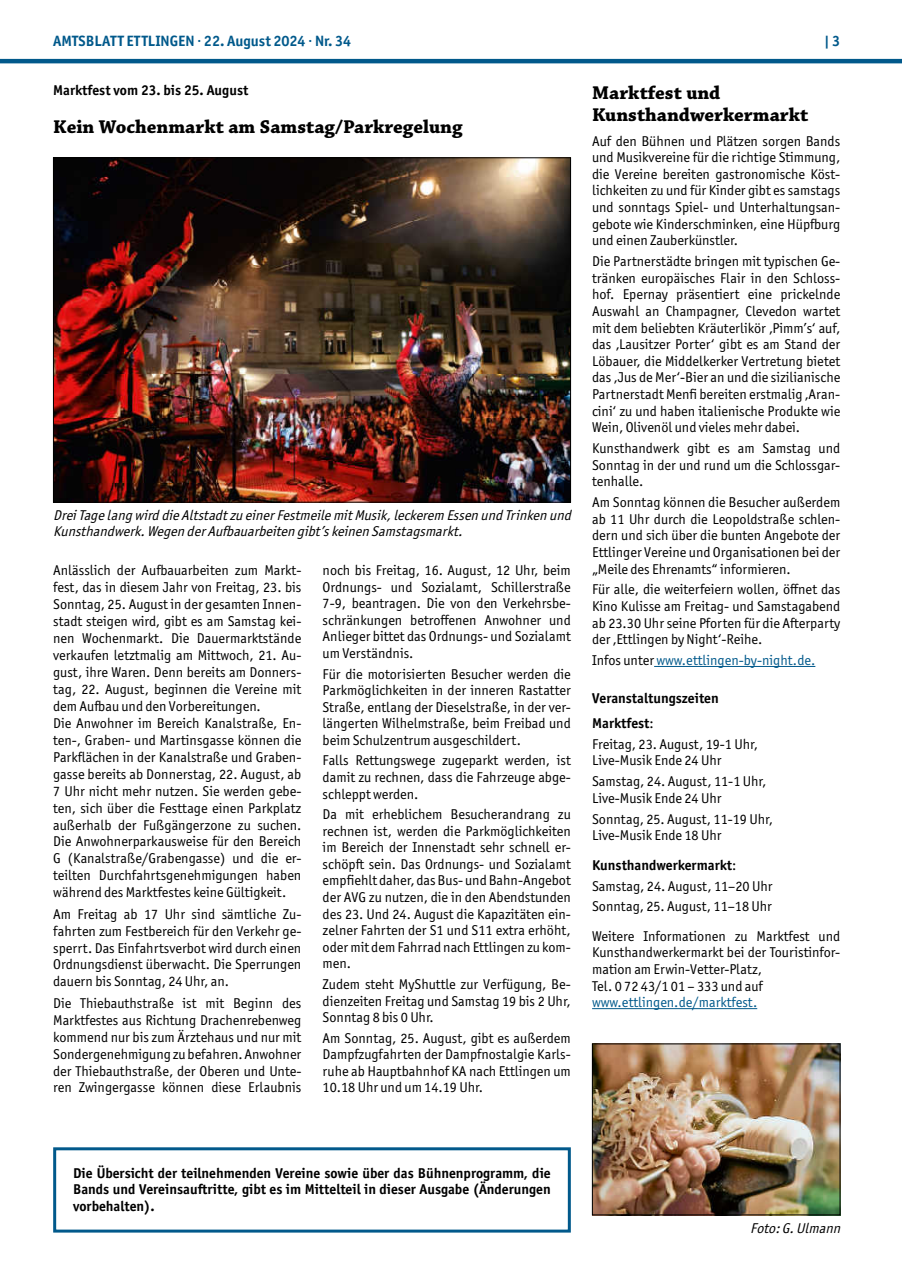
<style>
.page{position:relative;width:902px;height:1280px;background:#fff}
.page>*{position:absolute;margin:0;border:0;box-sizing:border-box;transform-origin:0 0}
.t1{font:700 19.5px/21.1px "Chaparral Pro";color:#000}
.t2{font:700 15px "Officina Sans ITC Pro";color:#01598b}
.t3{font:14.25px/16.6px "Officina Sans ITC Pro";color:#000;text-align:justify}
.t4{font:700 14.25px/16.5px "Officina Sans ITC Pro";color:#000;text-align:justify}
.t5{font:italic 14.25px/16.5px "Officina Sans ITC Pro";color:#000}
.t6{font:14.25px "Officina Sans ITC Pro";color:#01598b}
.s1{color:#000}
.s2{font-weight:400}
.s3{font-weight:700}
</style>
<div class="page">
<hr style="left:0;top:59px;width:901px;height:4px;background:#01598b">
<img style="left:55px;top:160px;width:513px;height:340px">
<div style="left:53px;top:1147px;width:517px;height:85px;border:3px solid #01598b"></div>
<hr style="left:654px;top:666px;width:161px;height:1px;background:#01598b">
<hr style="left:592px;top:1008px;width:165px;height:1px;background:#01598b">
<img style="left:594px;top:1046px;width:244px;height:167px">
<div style="left:592px;top:1044px;width:248px;height:171px;border:1px solid #000"></div>
<p class="t2" style="left:53px;top:31px;width:299px">AMTSBLATT ETTLINGEN · 22. August 2024 · Nr. 34</p>
<p class="t2" style="left:824px;top:31px;width:18px">| 3</p>
<p class="t4" style="left:53px;top:82px;width:197px">Marktfest vom 23. bis 25. August</p>
<h1 class="t1" style="left:53px;top:117px;width:411px">Kein Wochenmarkt am Samstag/Parkregelung</h1>
<h1 class="t1" style="left:592px;top:83px;width:218px">Marktfest und<br>Kunsthandwerkermarkt</h1>
<p class="t3" style="left:592px;top:132px;width:250px">Auf den Bühnen und Plätzen sorgen Bands und Musikvereine für die richtige Stimmung, die Vereine bereiten gastronomische Köst&shy;lichkeiten zu und für Kinder gibt es samstags und sonntags Spiel- und Unterhaltungsan&shy;gebote wie Kinderschminken, eine Hüpfburg und einen Zauberkünstler.</p>
<p class="t3" style="left:592px;top:253px;width:250px">Die Partnerstädte bringen mit typischen Ge&shy;tränken europäisches Flair in den Schloss&shy;hof. Epernay präsentiert eine prickelnde Auswahl an Champagner, Clevedon wartet mit dem beliebten Kräuterlikör ‚Pimm’s‘ auf, das ‚Lausitzer Porter‘ gibt es am Stand der Löbauer, die Middelkerker Vertretung bietet das ‚Jus de Mer‘-Bier an und die sizilianische Partnerstadt Menfi bereiten erstmalig ‚Aran&shy;cini‘ zu und haben italienische Produkte wie Wein, Olivenöl und vieles mehr dabei.</p>
<p class="t3" style="left:592px;top:440px;width:250px">Kunsthandwerk gibt es am Samstag und Sonntag in der und rund um die Schlossgar&shy;tenhalle.</p>
<p class="t3" style="left:592px;top:494px;width:250px">Am Sonntag können die Besucher außerdem ab 11 Uhr durch die Leopoldstraße schlen&shy;dern und sich über die bunten Angebote der Ettlinger Vereine und Organisationen bei der „Meile des Ehrenamts“ informieren.</p>
<p class="t3" style="left:592px;top:581px;width:250px">Für alle, die weiterfeiern wollen, öffnet das Kino Kulisse am Freitag- und Samstagabend ab 23.30 Uhr seine Pforten für die Afterparty der ‚Ettlingen by Night‘-Reihe.</p>
<p class="t6" style="left:592px;top:652px;width:225px"><span class="s1">Infos unter</span> www.ettlingen-by-night.de.</p>
<p class="t4" style="left:592px;top:685px;width:128px;line-height:25px">Veranstaltungszeiten<br>Marktfest<span class="s2">:</span></p>
<p class="t3" style="left:592px;top:736px;width:167px">Freitag, 23. August, 19-1 Uhr,<br>Live-Musik Ende 24 Uhr</p>
<p class="t3" style="left:592px;top:773px;width:176px">Samstag, 24. August, 11-1 Uhr,<br>Live-Musik Ende 24 Uhr</p>
<p class="t3" style="left:592px;top:810px;width:182px">Sonntag, 25. August, 11-19 Uhr,<br>Live-Musik Ende 18 Uhr</p>
<p class="t3" style="left:592px;top:854px;width:182px;line-height:20.9px;text-align:left"><span class="s3">Kunsthandwerkermarkt</span>:<br>Samstag, 24. August, 11–20 Uhr<br>Sonntag, 25. August, 11–18 Uhr</p>
<p class="t3" style="left:592px;top:928px;width:250px;text-align:left">Weitere Informationen zu Marktfest und Kunsthandwerkermarkt bei der Touristinfor&shy;mation am Erwin-Vetter-Platz,<br>Tel. 0 72 43/1 01 – 333 und auf</p>
<p class="t6" style="left:592px;top:994px;width:167px">www.ettlingen.de/marktfest.</p>
<p class="t5" style="left:53px;top:507px;width:523px">DreiTagelangwirddieAltstadtzueinerFestmeilemitMusik,leckerem Essen undTrinken und<br>Kunsthandwerk.Wegen derAufbauarbeiten gibt’skeinen Samstagsmarkt.</p>
<p class="t3" style="left:53px;top:562px;width:250px;text-align:left">Anlässlich der Aufbauarbeiten zum Markt&shy;fest, das in diesem Jahr von Freitag, 23. bis Sonntag, 25. August in der gesamten Innen&shy;stadt steigen wird, gibt es am Samstag kei&shy;nen Wochenmarkt. Die Dauermarktstände verkaufen letztmalig am Mittwoch, 21. Au&shy;gust, ihre Waren. Denn bereits am Donners&shy;tag, 22. August, beginnen die Vereine mit dem Aufbau und den Vorbereitungen.<br>Die Anwohner im Bereich Kanalstraße, En&shy;ten-, Graben- und Martinsgasse können die Parkflächen in der Kanalstraße und Graben&shy;gasse bereits ab Donnerstag, 22. August, ab 7 Uhr nicht mehr nutzen. Sie werden gebe&shy;ten, sich über die Festtage einen Parkplatz außerhalb der Fußgängerzone zu suchen.<br>Die Anwohnerparkausweise für den Bereich G (Kanalstraße/Grabengasse) und die er&shy;teilten Durchfahrtsgenehmigungen haben während des Marktfestes keine Gültigkeit.</p>
<p class="t3" style="left:53px;top:905px;width:250px">Am Freitag ab 17 Uhr sind sämtliche Zu&shy;fahrten zum Festbereich für den Verkehr ge&shy;sperrt. Das Einfahrtsverbot wird durch einen Ordnungsdienst überwacht. Die Sperrungen dauern bis Sonntag, 24 Uhr, an.</p>
<p class="t3" style="left:53px;top:994px;width:250px">Die Thiebauthstraße ist mit Beginn des Marktfestes aus Richtung Drachenrebenweg kommend nur bis zum Ärztehaus und nur mit Sondergenehmigung zu befahren. Anwohner der Thiebauthstraße, der Oberen und Unte&shy;ren Zwingergasse können diese Erlaubnis</p>
<p class="t3" style="left:322px;top:562px;width:250px">noch bis Freitag, 16. August, 12 Uhr, beim Ordnungs- und Sozialamt, Schillerstraße 7-9, beantragen. Die von den Verkehrsbe&shy;schränkungen betroffenen Anwohner und Anlieger bittet das Ordnungs- und Sozialamt um Verständnis.</p>
<p class="t3" style="left:322px;top:665px;width:250px">Für die motorisierten Besucher werden die Parkmöglichkeiten in der inneren Rastatter Straße, entlang der Dieselstraße, in der ver&shy;längerten Wilhelmstraße, beim Freibad und beim Schulzentrum ausgeschildert.</p>
<p class="t3" style="left:322px;top:752px;width:250px">Falls Rettungswege zugeparkt werden, ist damit zu rechnen, dass die Fahrzeuge abge&shy;schleppt werden.</p>
<p class="t3" style="left:322px;top:806px;width:250px">Da mit erheblichem Besucherandrang zu rechnen ist, werden die Parkmöglichkeiten im Bereich der Innenstadt sehr schnell er&shy;schöpft sein. Das Ordnungs- und Sozialamt empfiehlt daher, das Bus- und Bahn-Angebot der AVG zu nutzen, die in den Abendstunden des 23. Und 24. August die Kapazitäten ein&shy;zelner Fahrten der S1 und S11 extra erhöht, oder mit dem Fahrrad nach Ettlingen zu kom&shy;men.</p>
<p class="t3" style="left:322px;top:976px;width:250px">Zudem steht MyShuttle zur Verfügung, Be&shy;dienzeiten Freitag und Samstag 19 bis 2 Uhr, Sonntag 8 bis 0 Uhr.</p>
<p class="t3" style="left:322px;top:1030px;width:250px">Am Sonntag, 25. August, gibt es außerdem Dampfzugfahrten der Dampfnostalgie Karls&shy;ruhe ab Hauptbahnhof KA nach Ettlingen um 10.18 Uhr und um 14.19 Uhr.</p>
<p class="t4" style="left:73px;top:1164px;width:479px">Die Übersicht der teilnehmenden Vereine sowie über das Bühnenprogramm, die Bands und Vereinsauftritte, gibt es im Mittelteil in dieser Ausgabe (Änderungen vorbehalten).</p>
<p class="t5" style="left:750px;top:1220px;width:95px">Foto:G.Ulmann</p>
</div>
